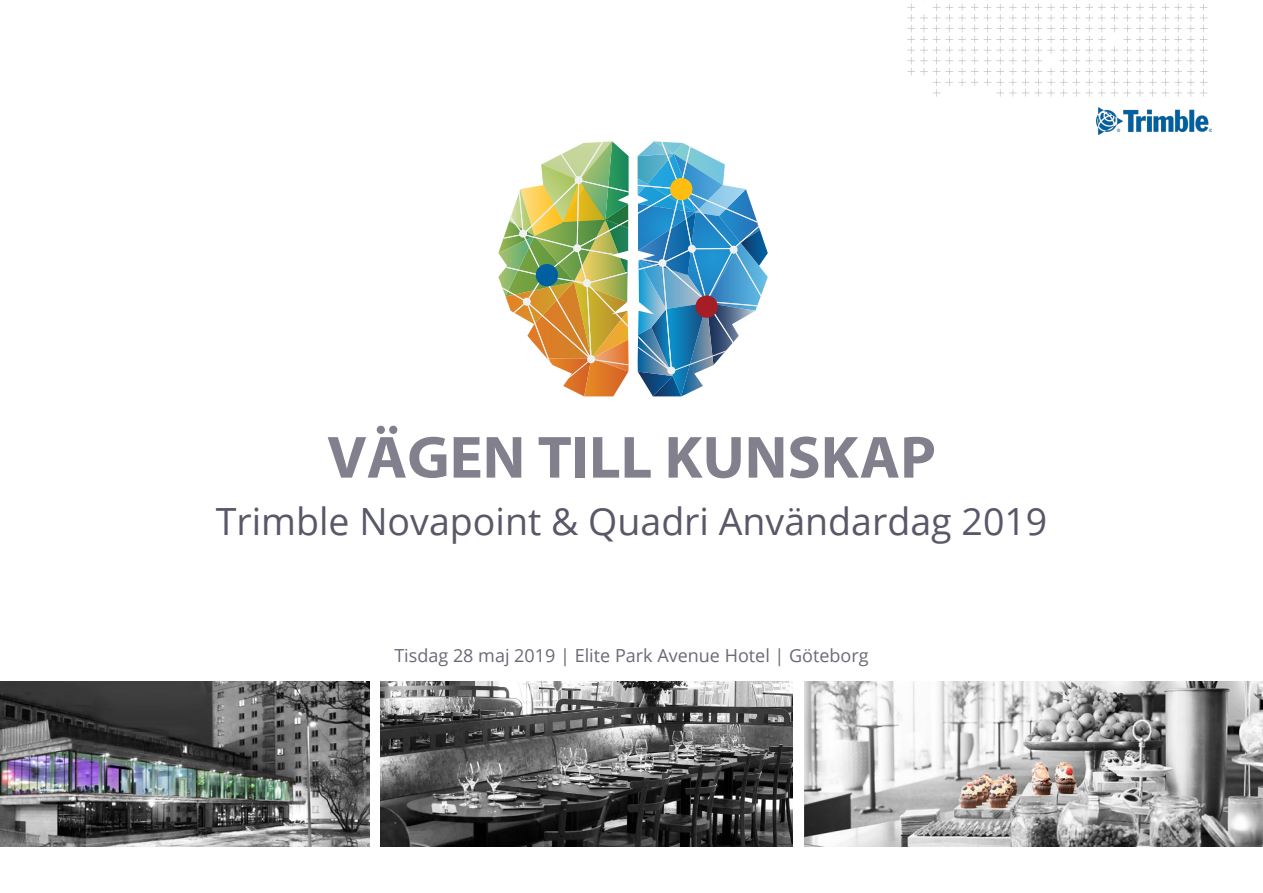
<style>
.page{position:relative;width:1263px;height:893px;background:#fff}
.page>*{position:absolute;margin:0;border:0;box-sizing:border-box;transform-origin:0 0}
.t1{font:700 60px "Myriad Web Pro";color:#81808c}
.t2{font:37.5px "Open Sans";color:#595868}
.t3{font:18px "Open Sans";color:#6a6976}
</style>
<div class="page">
<svg style="left:637px;top:141px;width:131px;height:255px"></svg>
<div style="left:732px;top:343px;width:8px;height:9px;background:#fff;border-radius:50%"></div>
<svg style="left:498px;top:141px;width:131px;height:256px"></svg>
<div style="left:574px;top:176px;width:9px;height:8px;background:#eff0f0;border-radius:50%"></div>
<div style="left:670px;top:178px;width:22px;height:22px;background:#febe11;border-radius:50%"></div>
<div style="left:536px;top:264px;width:22px;height:22px;background:#005f9f;border-radius:50%"></div>
<div style="left:695px;top:295px;width:23px;height:23px;background:#a51e26;border-radius:50%"></div>
<svg style="left:907px;top:0;width:300px;height:97px"></svg>
<img style="left:0;top:681px;width:369px;height:165px">
<img style="left:380px;top:681px;width:413px;height:165px">
<img style="left:804px;top:681px;width:459px;height:165px">
<img style="left:1096px;top:107px;width:116px;height:27px">
<p class="t1" style="left:327px;top:425px;width:610px">VÄGEN TILL KUNSKAP</p>
<p class="t2" style="left:216px;top:495px;width:833px">Trimble Novapoint &amp; Quadri Användardag 2019</p>
<p class="t3" style="left:394px;top:644px;width:476px">Tisdag 28 maj 2019 | Elite Park Avenue Hotel | Göteborg</p>
</div>
